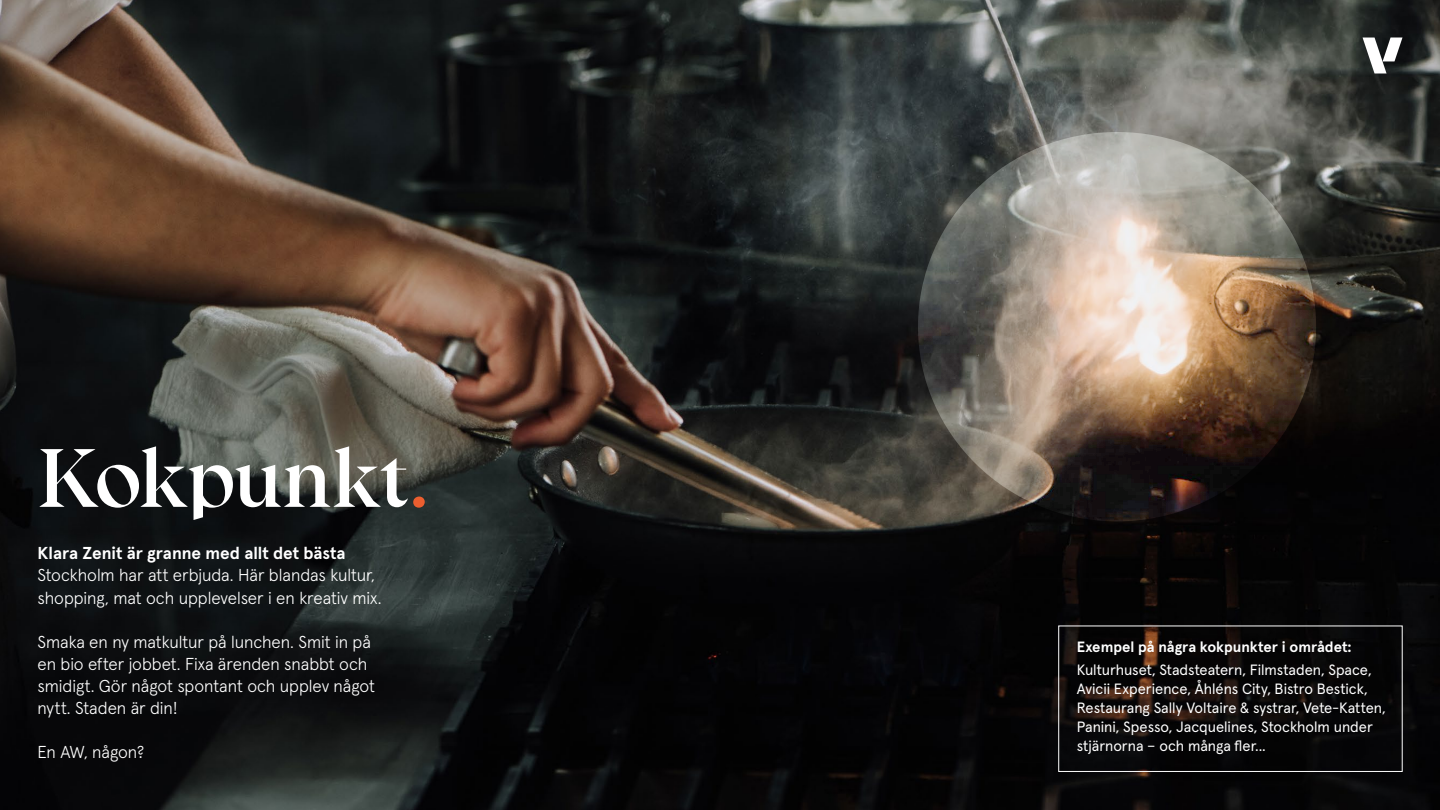
<style>
.page{position:relative;width:1440px;height:810px;background:#fff}
.page>*{position:absolute;margin:0;border:0;box-sizing:border-box;transform-origin:0 0}
.t1{font:82.5px "Vasakronan Serif Display";letter-spacing:-.025em;color:#fff}
.t2{font:300 17.25px/22.1px "Apercu Pro";letter-spacing:-.005em;color:#fff}
.t3{font:700 17.25px "Apercu Pro";letter-spacing:-.005em;color:#fff}
.t4{font:14.92px/19.1px "Apercu Pro";letter-spacing:-.005em;color:#fff}
.t5{font:700 14.92px "Apercu Pro";letter-spacing:-.005em;color:#fff}
.s1{color:#eb5e2f}
</style>
<div class="page">
<img style="left:0;top:0;width:1440px;height:810px">
<img style="left:918px;top:132px;width:398px;height:389px;border-radius:50%">
<div style="left:1058px;top:626px;width:344px;height:146px;border:1px solid #fff"></div>
<svg style="left:1363px;top:37px;width:39px;height:37px"></svg>
<h1 class="t1" style="left:38px;top:429px;width:395px">Kokpunkt<span class="s1">.</span></h1>
<p class="t3" style="left:38px;top:540px;width:310px">Klara Zenit är granne med allt det bästa</p>
<p class="t2" style="left:38px;top:563px;width:346px">Stockholm har att erbjuda. Här blandas kultur, shopping, mat och upplevelser i en kreativ mix.</p>
<p class="t2" style="left:38px;top:629px;width:339px">Smaka en ny matkultur på lunchen. Smit in på en bio efter jobbet. Fixa ärenden snabbt och smidigt. Gör något spontant och upplev något nytt. Staden är din!</p>
<p class="t2" style="left:38px;top:740px;width:108px">En AW, någon?</p>
<p class="t5" style="left:1077px;top:635px;width:277px">Exempel på några kokpunkter i området:</p>
<p class="t4" style="left:1077px;top:659px;width:311px">Kulturhuset, Stadsteatern, Filmstaden, Space, Avicii Experience, Åhléns City, Bistro Bestick, Restaurang Sally Voltaire &amp; systrar, Vete-Katten, Panini, Spesso, Jacquelines, Stockholm under stjärnorna – och många fler...</p>
</div>
